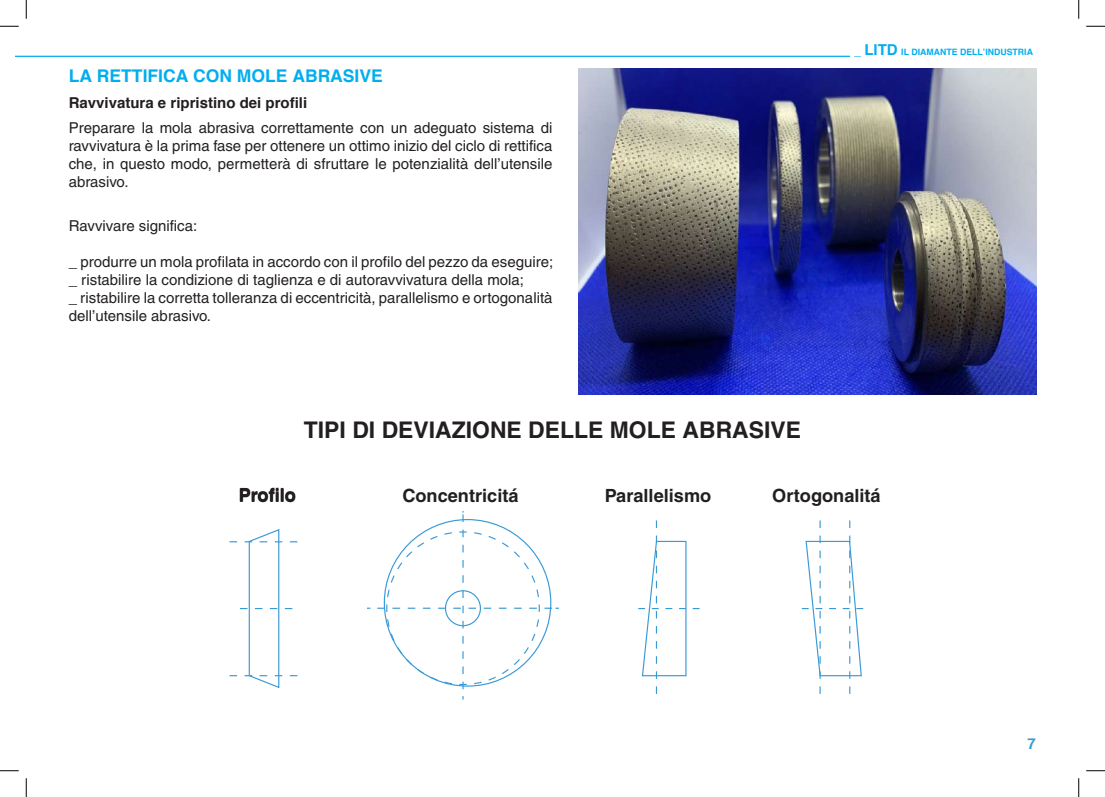
<style>
.page{position:relative;width:1105px;height:797px;background:#fff}
.page>*{position:absolute;margin:0;border:0;box-sizing:border-box;transform-origin:0 0}
.t1{font:700 23px "Helvetica CE";color:#231f20}
.t2{font:700 18.12px "Helvetica CE";color:#231f20}
.t3{font:700 17.5px "Helvetica";color:#00aeef}
.t4{font:15px/18px "Helvetica";color:#231f20;text-align:justify}
.t5{font:700 15px "Helvetica";color:#231f20}
.t6{font:700 15px "Helvetica";color:#379ad5}
.t7{font:700 8.75px "Helvetica";color:#00aeef}
.s1{font-size:12.5px}
.s2{font-size:15px}
</style>
<div class="page">
<svg style="left:377px;top:511px;width:182px;height:189px"></svg>
<svg style="left:229px;top:529px;width:68px;height:159px"></svg>
<svg style="left:638px;top:520px;width:61px;height:174px"></svg>
<svg style="left:802px;top:520px;width:61px;height:174px"></svg>
<img style="left:578px;top:69px;width:458px;height:326px">
<hr style="left:16px;top:56px;width:834px;height:1px;background:#00aeef">
<svg style="left:0;top:25px;width:19px;height:2px"></svg>
<svg style="left:1086px;top:25px;width:19px;height:2px"></svg>
<svg style="left:0;top:770px;width:19px;height:1px"></svg>
<svg style="left:1086px;top:770px;width:19px;height:1px"></svg>
<svg style="left:25px;top:0;width:2px;height:19px"></svg>
<svg style="left:25px;top:778px;width:2px;height:19px"></svg>
<svg style="left:1078px;top:0;width:1px;height:19px"></svg>
<svg style="left:1078px;top:778px;width:1px;height:19px"></svg>
<p class="t3" style="left:69px;top:69px;width:316px">LA RETTIFICA CON MOLE ABRASIVE</p>
<p class="t5" style="left:69px;top:96px;width:240px">Ravvivatura e ripristino dei profili</p>
<p class="t4" style="left:69px;top:119px;width:485px">Preparare la mola abrasiva correttamente con un adeguato sistema di ravvivatura è la prima fase per ottenere un ottimo inizio del ciclo di rettifica che, in questo modo, permetterà di sfruttare le potenzialità dell’utensile abrasivo.</p>
<p class="t4" style="left:69px;top:217px;width:130px">Ravvivare significa:</p>
<p class="t4" style="left:69px;top:253px;width:486px;text-align:left">_ produrre un mola profilata in accordo con il profilo del pezzo da eseguire; _ ristabilire la condizione di taglienza e di autoravvivatura della mola;<br>_ ristabilire la corretta tolleranza di eccentricità, parallelismo e ortogonalità dell’utensile abrasivo.</p>
<h1 class="t1" style="left:304px;top:416px;width:499px">TIPI DI DEVIAZIONE DELLE MOLE ABRASIVE</h1>
<p class="t7" style="left:854px;top:48px;width:180px"><span class="s1">_</span> <span class="s2">LITD</span> IL DIAMANTE DELL’INDUSTRIA</p>
<p class="t2" style="left:239px;top:484px;width:59px">Profilo</p>
<p class="t2" style="left:402px;top:484px;width:118px">Concentricitá</p>
<p class="t2" style="left:605px;top:484px;width:108px">Parallelismo</p>
<p class="t2" style="left:772px;top:484px;width:110px">Ortogonalitá</p>
<p class="t6" style="left:1027px;top:737px;width:10px">7</p>
</div>
